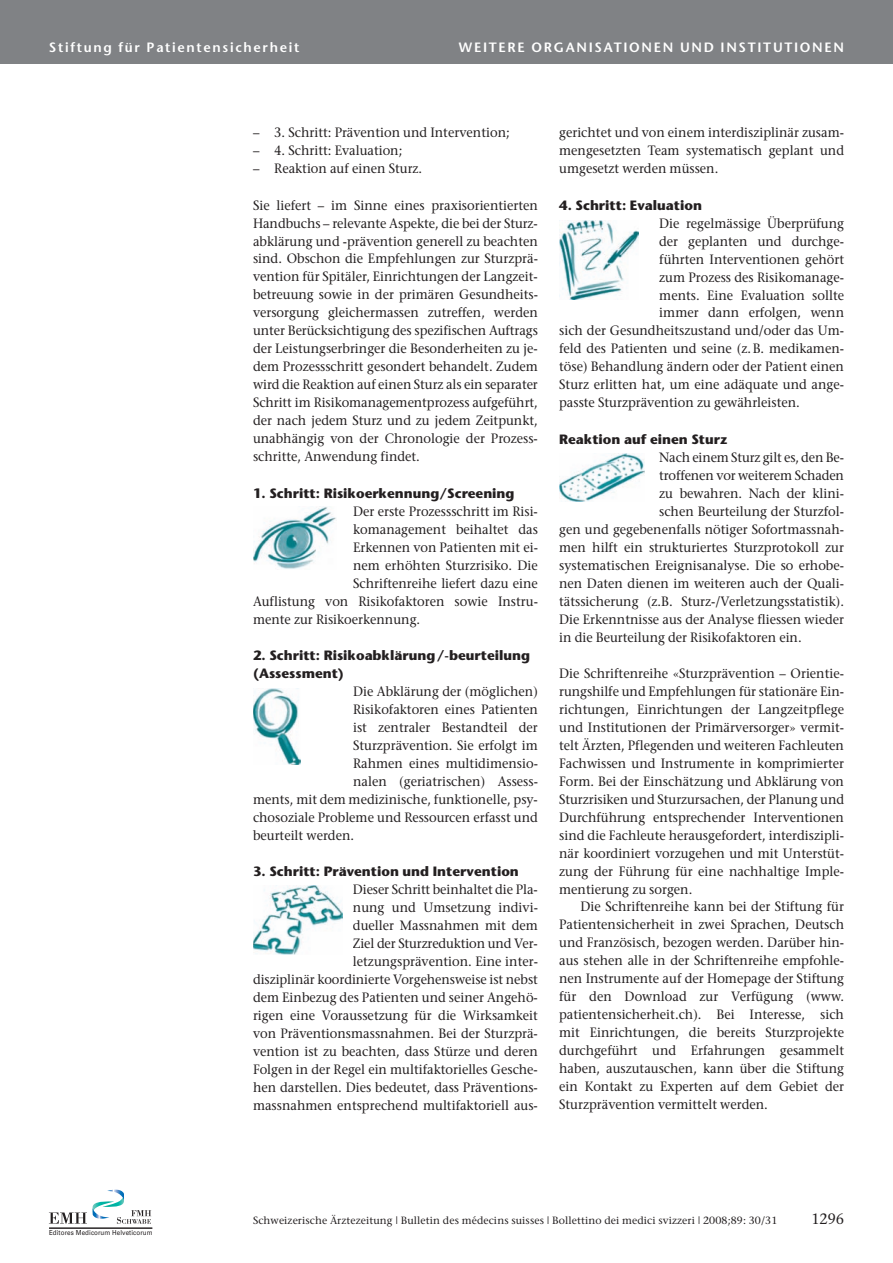
<style>
.page{position:relative;width:893px;height:1263px;background:#fff}
.page>*{position:absolute;margin:0;border:0;box-sizing:border-box;transform-origin:0 0}
.t1{font:15px "Stone Serif";color:#231f20;scale:.95 1}
.t2{font:13.5px/18px "Stone Serif";color:#231f20;text-align:justify;scale:.95 1}
.t3{font:700 13.5px/18px "Stone Sans";color:#231f20}
.t4{font:600 13.5px "Stone Sans";letter-spacing:.125em;color:#fff}
.t5{font:10.5px "Stone Serif";letter-spacing:.01em;color:#231f20}
.t6{font:6.9px "Univers";letter-spacing:.015em;color:#231f20;scale:.9 1}
</style>
<div class="page">
<div style="left:0;top:0;width:893px;height:64px;background:#808285"></div>
<svg style="left:49px;top:1189px;width:102px;height:35px"></svg>
<hr style="left:49px;top:1228px;width:103px;height:1px;background:#231f20">
<img style="left:253px;top:507px;width:83px;height:62px">
<img style="left:253px;top:688px;width:48px;height:76px">
<img style="left:253px;top:885px;width:89px;height:70px">
<img style="left:559px;top:221px;width:80px;height:78px">
<img style="left:559px;top:453px;width:85px;height:49px">
<p class="t4" style="left:49px;top:42px;width:252px">Stiftung für Patientensicherheit</p>
<p class="t4" style="left:459px;top:42px;width:387px">WEITERE ORGANISATIONEN UND INSTITUTIONEN</p>
<p class="t2" style="left:253px;top:125px;width:272px">– 3. Schritt: Prävention und Intervention;</p>
<p class="t2" style="left:253px;top:143px;width:159px">– 4. Schritt: Evaluation;</p>
<p class="t2" style="left:253px;top:161px;width:180px">– Reaktion auf einen Sturz.</p>
<p class="t2" style="left:253px;top:197px;width:301px">Sie liefert – im Sinne eines praxisorientierten Hand buchs – relevante Aspekte, die bei der Sturz&shy;abklärung und -prävention generell zu beachten sind. Obschon die Empfehlungen zur Sturzprä&shy;vention für Spitäler, Einrichtungen der Langzeit&shy;betreuung sowie in der primären Gesundheits&shy;versorgung gleichermassen zutreffen, werden unter Berücksichtigung des spezifischen Auftrags der Leistungserbringer die Besonderheiten zu je&shy;dem Prozessschritt gesondert behandelt. Zudem wird die Reaktion auf einen Sturz als ein separater Schritt im Risikomanagementprozess aufgeführt, der nach jedem Sturz und zu jedem Zeitpunkt, unabhängig von der Chronologie der Prozess&shy;schritte, Anwendung findet.</p>
<p class="t3" style="left:253px;top:485px;width:263px">1. Schritt: Risikoerkennung/Screening</p>
<p class="t2" style="left:353px;top:503px;width:196px">Der erste Prozessschritt im Risi-</p>
<p class="t2" style="left:353px;top:521px;width:196px">komanagement beihaltet das</p>
<p class="t2" style="left:353px;top:539px;width:196px">Erkennen von Patienten mit ei-</p>
<p class="t2" style="left:353px;top:557px;width:196px">nem erhöhten Sturz risiko. Die</p>
<p class="t2" style="left:353px;top:575px;width:196px">Schriften reihe liefert dazu eine</p>
<p class="t2" style="left:253px;top:593px;width:301px">Auflistung von Risikofaktoren sowie Instru-</p>
<p class="t2" style="left:253px;top:611px;width:178px">mente zur Risikoerkennung.</p>
<p class="t3" style="left:253px;top:647px;width:278px">2. Schritt: Risikoabklärung/-beurteilung (Assessment)</p>
<p class="t2" style="left:353px;top:683px;width:196px">Die Abklärung der (möglichen)</p>
<p class="t2" style="left:353px;top:701px;width:196px">Risikofaktoren eines Patienten</p>
<p class="t2" style="left:353px;top:719px;width:196px">ist zentraler Bestandteil der</p>
<p class="t2" style="left:353px;top:737px;width:196px">Sturz prävention. Sie erfolgt im</p>
<p class="t2" style="left:353px;top:755px;width:196px">Rahmen eines multidimen sio -</p>
<p class="t2" style="left:353px;top:773px;width:196px">na len (geriatrischen) Assess-</p>
<p class="t2" style="left:253px;top:791px;width:301px">ments, mit dem medizinische, funktionelle, psy-</p>
<p class="t2" style="left:253px;top:809px;width:301px">chosoziale Probleme und Ressourcen erfasst und</p>
<p class="t2" style="left:253px;top:827px;width:108px">beurteilt werden.</p>
<p class="t3" style="left:253px;top:863px;width:267px">3. Schritt: Prävention und Intervention</p>
<p class="t2" style="left:253px;top:881px;width:301px;text-align:right">Dieser Schritt beinhaltet die Pla-<br>nung und Umsetzung indivi-<br>dueller Massnahmen mit dem<br>Ziel der Sturz reduktion und Ver&shy;letzungsprävention. Eine inter-<br>disziplinär koordinierte Vorgehensweise ist nebst dem Einbezug des Patienten und seiner Angehö&shy;rigen eine Voraussetzung für die Wirksamkeit von Präventionsmassnahmen. Bei der Sturzprä&shy;vention ist zu beachten, dass Stürze und deren Folgen in der Regel ein multifakto rielles Gesche&shy;hen darstellen. Dies bedeutet, dass Präventions&shy;massnahmen entsprechend multifaktoriell aus-</p>
<p class="t2" style="left:559px;top:125px;width:301px">gerichtet und von einem interdis ziplinär zusam&shy;mengesetzten Team systematisch geplant und umgesetzt werden müssen.</p>
<p class="t3" style="left:559px;top:197px;width:144px">4. Schritt: Evaluation</p>
<p class="t2" style="left:659px;top:215px;width:196px">Die regelmässige Überprüfung</p>
<p class="t2" style="left:659px;top:233px;width:196px">der geplanten und durchge-</p>
<p class="t2" style="left:659px;top:251px;width:196px">führten Interventionen gehört</p>
<p class="t2" style="left:659px;top:269px;width:196px">zum Prozess des Risikomanage-</p>
<p class="t2" style="left:659px;top:287px;width:196px">ments. Eine Evaluation sollte</p>
<p class="t2" style="left:659px;top:305px;width:196px">immer dann erfolgen, wenn</p>
<p class="t2" style="left:559px;top:323px;width:301px">sich der Gesund heitszustand und/oder das Um-</p>
<p class="t2" style="left:559px;top:341px;width:301px">feld des Patienten und seine (z.B. medikamen-</p>
<p class="t2" style="left:559px;top:359px;width:301px">töse) Behandlung ändern oder der Patient einen</p>
<p class="t2" style="left:559px;top:377px;width:301px">Sturz erlitten hat, um eine adäquate und ange-</p>
<p class="t2" style="left:559px;top:395px;width:255px">passte Sturz prävention zu gewährleisten.</p>
<p class="t3" style="left:559px;top:431px;width:170px">Reaktion auf einen Sturz</p>
<p class="t2" style="left:659px;top:449px;width:196px">Nach einem Sturz gilt es, den Be-</p>
<p class="t2" style="left:659px;top:467px;width:196px">troffenen vor wei terem Schaden</p>
<p class="t2" style="left:659px;top:485px;width:196px">zu bewahren. Nach der klini-</p>
<p class="t2" style="left:659px;top:503px;width:196px">schen Beurteilung der Sturzfol-</p>
<p class="t2" style="left:559px;top:521px;width:301px">gen und gegebenenfalls nötiger Sofortmassnah-</p>
<p class="t2" style="left:559px;top:539px;width:301px">men hilft ein strukturiertes Sturzprotokoll zur</p>
<p class="t2" style="left:559px;top:557px;width:301px">systematischen Ereignisanalyse. Die so erhobe-</p>
<p class="t2" style="left:559px;top:575px;width:301px">nen Daten dienen im weiteren auch der Quali-</p>
<p class="t2" style="left:559px;top:593px;width:301px">tätssicherung (z.B. Sturz-/Verletzungsstatistik).</p>
<p class="t2" style="left:559px;top:611px;width:301px">Die Erkenntnisse aus der Analyse fliessen wieder</p>
<p class="t2" style="left:559px;top:629px;width:257px">in die Beurteilung der Risikofaktoren ein.</p>
<p class="t2" style="left:559px;top:665px;width:301px">Die Schriftenreihe «Sturzprävention – Orientie&shy;rungshilfe und Empfehlungen für stationäre Ein&shy;richtungen, Einrichtungen der Langzeitpflege und Institutionen der Primärversorger» vermit&shy;telt Ärzten, Pflegenden und weiteren Fachleuten Fachwissen und Instrumente in komprimierter Form. Bei der Einschätzung und Abklärung von Sturzrisiken und Sturzursachen, der Planung und Durchführung entsprechender Interventionen sind die Fachleute herausgefordert, interdiszipli&shy;när koordiniert vorzugehen und mit Unterstüt&shy;zung der Führung für eine nachhaltige Imple&shy;mentierung zu sorgen.</p>
<p class="t2" style="left:559px;top:899px;width:301px;text-indent:21px">Die Schriftenreihe kann bei der Stiftung für Patientensicherheit in zwei Sprachen, Deutsch und Französisch, bezogen werden. Darüber hin&shy;aus stehen alle in der Schriftenreihe empfohle&shy;nen Instrumente auf der Homepage der Stiftung für den Download zur Verfügung (www. patientensicherheit.ch). Bei Interesse, sich mit Einrichtungen, die bereits Sturzprojekte durchgeführt und Erfahrungen gesammelt haben, auszutauschen, kann über die Stiftung ein Kontakt zu Experten auf dem Gebiet der Sturzprävention vermittelt werden.</p>
<p class="t6" style="left:49px;top:1229px;width:117px">Editores Medicorum Helveticorum</p>
<p class="t5" style="left:253px;top:1216px;width:526px">Schweizerische Ärztezeitung | Bulletin des médecins suisses | Bollettino dei medici svizzeri | 2008;89: 30/31</p>
<p class="t1" style="left:811px;top:1213px;width:36px">1296</p>
</div>
